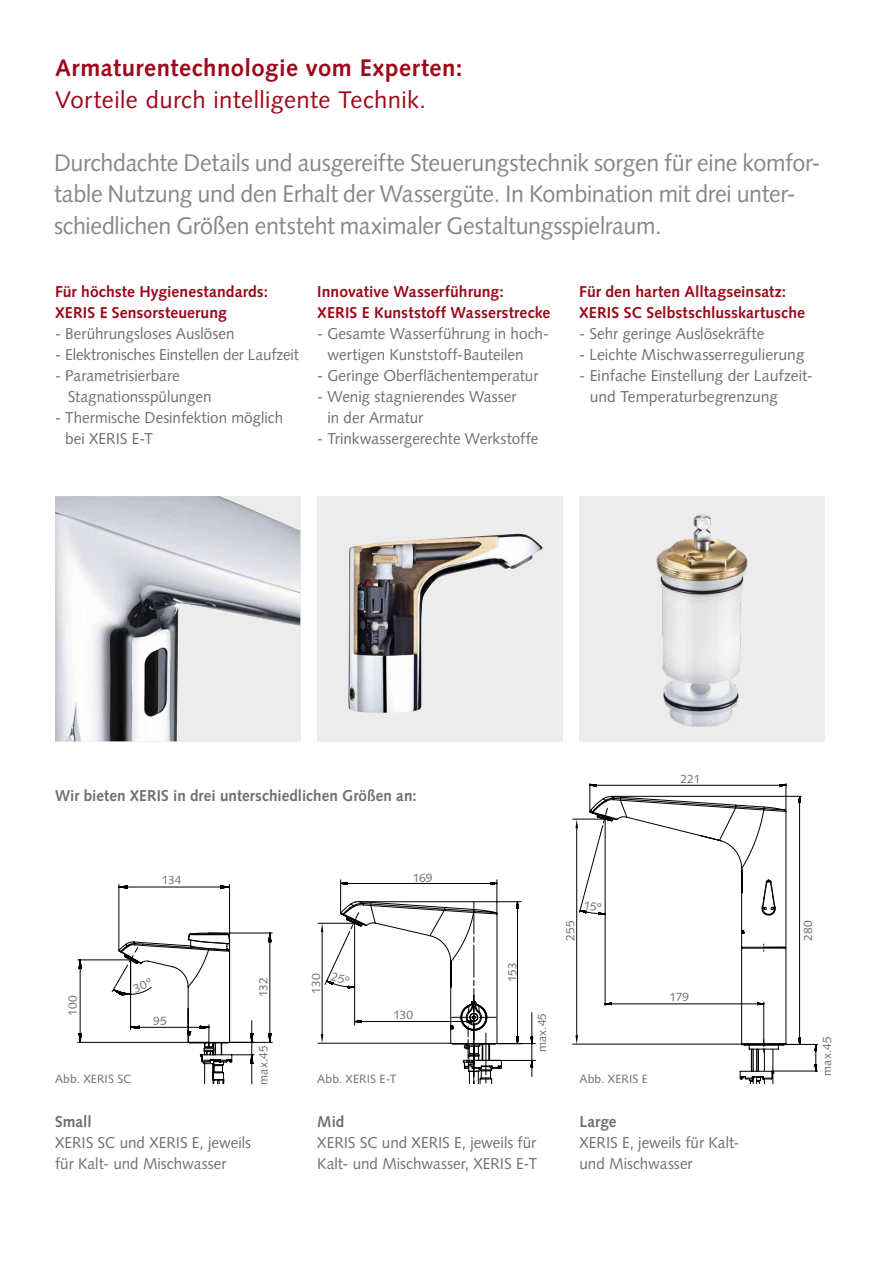
<style>
.page{position:relative;width:893px;height:1263px;background:#fff}
.page>*{position:absolute;margin:0;border:0;box-sizing:border-box;transform-origin:0 0}
.t1{font:24px/31.5px "Syntax LT Pro";letter-spacing:-.015em;color:#878786}
.t2{font:24px "Syntax LT Pro";letter-spacing:.015em;color:#9d081a}
.t3{font:700 24px "Syntax LT Pro";letter-spacing:.025em;color:#9d081a}
.t4{font:15.75px/21px "Syntax LT Pro";color:#6f6f6e}
.t5{font:700 15.75px/21px "Syntax LT Pro";letter-spacing:.005em;color:#9d081a}
.t6{font:700 15.75px "Syntax LT Pro";letter-spacing:.005em;color:#6f6f6e}
.t7{font:12px "Syntax LT Pro";letter-spacing:.015em;color:#6f6f6e}
</style>
<div class="page">
<div style="left:317px;top:496px;width:245px;height:245px;background:#ececed"></div>
<div style="left:579px;top:496px;width:245px;height:245px;background:#ececed"></div>
<img style="left:656px;top:514px;width:92px;height:213px">
<img style="left:55px;top:496px;width:245px;height:245px">
<img style="left:348px;top:534px;width:195px;height:179px">
<svg style="left:741px;top:1071px;width:45px;height:12px"></svg>
<svg style="left:579px;top:783px;width:239px;height:288px"></svg>
<hr style="left:318px;top:1043px;width:132px;height:1px;background:#000">
<hr style="left:318px;top:923px;width:36px;height:1px;background:#000">
<hr style="left:572px;top:1044px;width:169px;height:1px;background:#000">
<hr style="left:572px;top:819px;width:32px;height:1px;background:#000">
<svg style="left:575px;top:1035px;width:3px;height:9px"></svg>
<hr style="left:576px;top:827px;width:1px;height:210px;background:#000">
<svg style="left:575px;top:819px;width:3px;height:9px"></svg>
<svg style="left:77px;top:884px;width:196px;height:200px"></svg>
<svg style="left:321px;top:880px;width:215px;height:204px"></svg>
<svg style="left:584px;top:901px;width:18px;height:10px"></svg>
<h1 class="t3" style="left:55px;top:54px;width:409px">Armaturentechnologie vom Experten:</h1>
<h1 class="t2" style="left:55px;top:85px;width:373px">Vorteile durch intelligente Technik.</h1>
<h1 class="t1" style="left:54px;top:147px;width:768px">Durchdachte Details und ausgereifte Steuerungstechnik sorgen für eine komfor&shy;table Nutzung und den Erhalt der Wassergüte. In Kombination mit drei unter&shy;schiedlichen Größen entsteht maximaler Gestaltungsspielraum.</h1>
<p class="t5" style="left:55px;top:281px;width:215px">Für höchste Hygienestandards:<br>XERIS E Sensorsteuerung</p>
<p class="t4" style="left:55px;top:323px;width:181px">- Berührungsloses Auslösen</p>
<p class="t4" style="left:55px;top:344px;width:245px">- Elektronisches Einstellen der Laufzeit</p>
<p class="t4" style="left:68px;top:365px;width:145px;text-indent:-13px">- Parametrisierbare<br>Stagnationsspülungen</p>
<p class="t4" style="left:65px;top:407px;width:220px;text-indent:-10px">- Thermische Desinfektion möglich bei XERIS E-T</p>
<p class="t5" style="left:317px;top:281px;width:235px">Innovative Wasserführung:<br>XERIS E Kunststoff Wasserstrecke</p>
<p class="t4" style="left:327px;top:323px;width:223px;text-indent:-10px">- Gesamte Wasserführung in hoch&shy;wertigen Kunststoff-Bauteilen</p>
<p class="t4" style="left:317px;top:365px;width:223px">- Geringe Oberflächentemperatur</p>
<p class="t4" style="left:327px;top:386px;width:191px;text-indent:-10px">- Wenig stagnierendes Wasser in der Armatur</p>
<p class="t4" style="left:317px;top:428px;width:223px">- Trinkwassergerechte Werkstoffe</p>
<p class="t5" style="left:579px;top:281px;width:227px">Für den harten Alltagseinsatz:<br>XERIS SC Selbstschlusskartusche</p>
<p class="t4" style="left:579px;top:323px;width:187px">- Sehr geringe Auslösekräfte</p>
<p class="t4" style="left:579px;top:344px;width:227px">- Leichte Mischwasserregulierung</p>
<p class="t4" style="left:590px;top:365px;width:225px;text-indent:-11px">- Einfache Einstellung der Laufzeit&shy;und Temperaturbegrenzung</p>
<p class="t6" style="left:55px;top:786px;width:363px">Wir bieten XERIS in drei unterschiedlichen Größen an:</p>
<p class="t7" style="left:681px;top:772px;width:21px">221</p>
<p class="t7" style="left:162px;top:872px;width:21px">134</p>
<p class="t7" style="left:413px;top:870px;width:21px">169</p>
<p class="t7" style="left:563px;top:941px;width:22px;rotate:-90deg">255</p>
<p class="t7" style="left:801px;top:941px;width:22px;rotate:-90deg">280</p>
<p class="t7" style="left:505px;top:982px;width:21px;rotate:-90deg">153</p>
<p class="t7" style="left:309px;top:993px;width:21px;rotate:-90deg">130</p>
<p class="t7" style="left:256px;top:997px;width:21px;rotate:-90deg">132</p>
<p class="t7" style="left:66px;top:1016px;width:22px;rotate:-90deg">100</p>
<p class="t7" style="left:394px;top:1008px;width:21px">130</p>
<p class="t7" style="left:535px;top:1052px;width:41px;rotate:-90deg">max.45</p>
<p class="t7" style="left:153px;top:1014px;width:15px">95</p>
<p class="t7" style="left:256px;top:1085px;width:41px;rotate:-90deg">max.45</p>
<p class="t7" style="left:55px;top:1072px;width:78px">Abb. XERIS SC</p>
<p class="t7" style="left:317px;top:1072px;width:81px">Abb. XERIS E-T</p>
<p class="t7" style="left:579px;top:1072px;width:70px">Abb. XERIS E</p>
<p class="t7" style="left:669px;top:990px;width:21px">179</p>
<p class="t7" style="left:820px;top:1076px;width:41px;rotate:-90deg">max.45</p>
<p class="t6" style="left:55px;top:1112px;width:38px">Small</p>
<p class="t4" style="left:55px;top:1132px;width:198px">XERIS SC und XERIS E, jeweils für Kalt- und Mischwasser</p>
<p class="t6" style="left:317px;top:1112px;width:29px">Mid</p>
<p class="t4" style="left:317px;top:1132px;width:221px">XERIS SC und XERIS E, jeweils für<br>Kalt- und Mischwasser, XERIS E-T</p>
<p class="t6" style="left:579px;top:1112px;width:38px">Large</p>
<p class="t4" style="left:579px;top:1132px;width:161px">XERIS E, jeweils für Kalt&shy;und Mischwasser</p>
</div>
